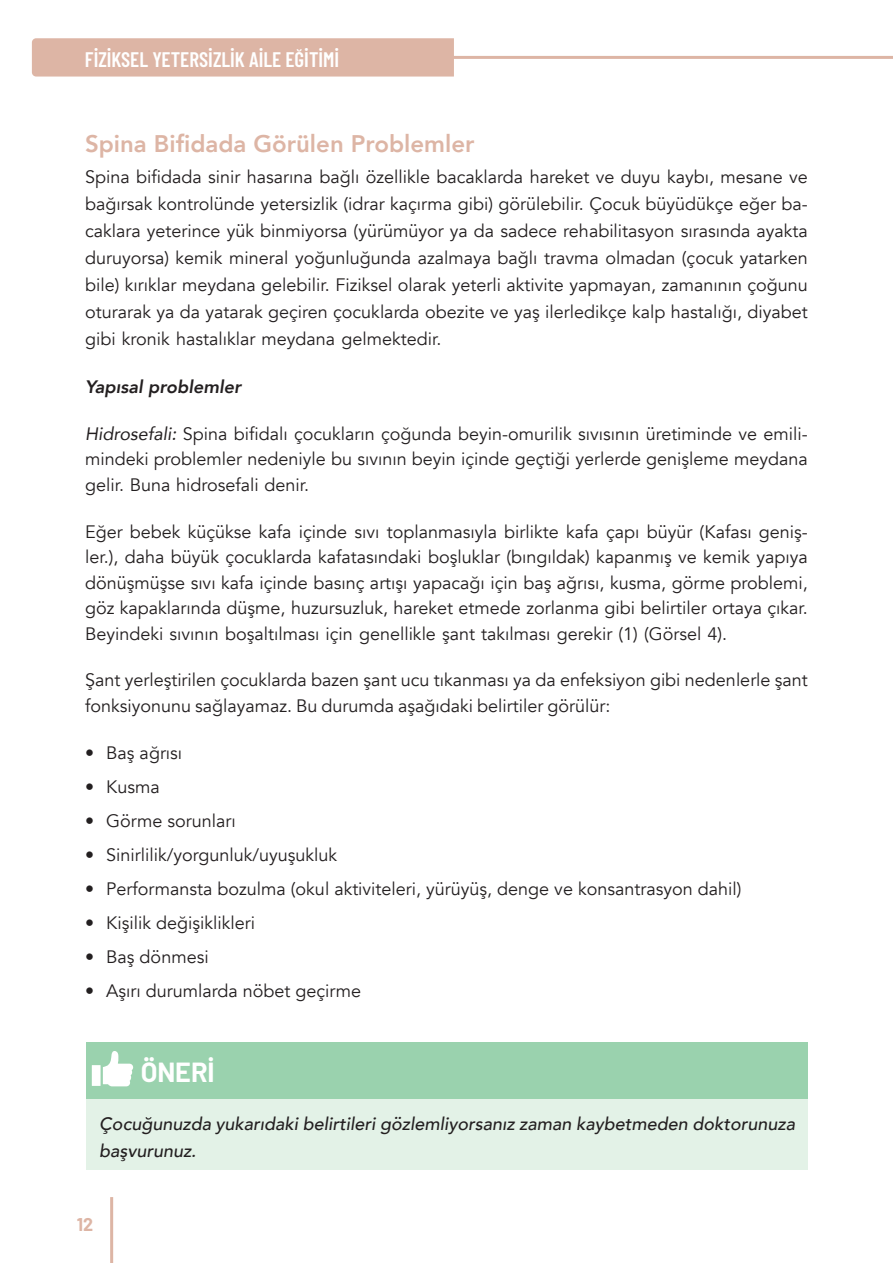
<style>
.page{position:relative;width:893px;height:1263px;background:#fff}
.page>*{position:absolute;margin:0;border:0;box-sizing:border-box;transform-origin:0 0}
.t1{font:700 27px "Barlow";color:#fff}
.t2{font:800 24px "Avenir";color:#ddb5a5}
.t3{font:600 21px "Barlow Condensed";color:#fff}
.t4{font:18px/25.5px "Avenir";color:#231f20;text-align:justify}
.t5{font:italic 500 18px/27px "Avenir";color:#231f20}
.t6{font:italic 800 18px "Avenir";color:#231f20}
.t7{font:700 18px "Barlow";color:#ddb5a5}
.s1{font-style:italic}
</style>
<div class="page">
<div style="left:32px;top:38px;width:422px;height:39px;background:#ddb5a5"></div>
<hr style="left:452px;top:56px;width:441px;height:3px;background:#ddb5a5">
<hr style="left:110px;top:1197px;width:3px;height:66px;background:#ddb5a5">
<div style="left:87px;top:1042px;width:721px;height:57px;background:#9ad2ae"></div>
<div style="left:87px;top:1099px;width:721px;height:70px;background:#e3f2e7"></div>
<svg style="left:103px;top:1051px;width:30px;height:35px"></svg>
<div style="left:92px;top:1065px;width:9px;height:21px;background:#fff"></div>
<p class="t3" style="left:85px;top:44px;width:256px">FİZİKSEL YETERSİZLİK AİLE EĞİTİMİ</p>
<h2 class="t2" style="left:85px;top:125px;width:391px">Spina Bifidada Görülen Problemler</h2>
<p class="t4" style="left:85px;top:163px;width:724px;line-height:27px">Spina bifidada sinir hasarına bağlı özellikle bacaklarda hareket ve duyu kaybı, mesane ve bağırsak kontrolünde yetersizlik (idrar kaçırma gibi) görülebilir. Çocuk büyüdükçe eğer ba&shy;caklara yeterince yük binmiyorsa (yürümüyor ya da sadece rehabilitasyon sırasında ayakta duruyorsa) kemik mineral yoğunluğunda azalmaya bağlı travma olmadan (çocuk yatarken bile) kırıklar meydana gelebilir. Fiziksel olarak yeterli aktivite yapmayan, zamanının çoğunu oturarak ya da yatarak geçiren çocuklarda obezite ve yaş ilerledikçe kalp hastalığı, diyabet gibi kronik hastalıklar meydana gelmektedir.</p>
<p class="t6" style="left:85px;top:376px;width:158px">Yapısal problemler</p>
<p class="t4" style="left:85px;top:421px;width:724px"><span class="s1">Hidrosefali:</span> Spina bifidalı çocukların çoğunda beyin-omurilik sıvısının üretiminde ve emili&shy;mindeki problemler nedeniyle bu sıvının beyin içinde geçtiği yerlerde genişleme meydana gelir. Buna hidrosefali denir.</p>
<p class="t4" style="left:85px;top:519px;width:724px">Eğer bebek küçükse kafa içinde sıvı toplanmasıyla birlikte kafa çapı büyür (Kafası geniş&shy;ler.), daha büyük çocuklarda kafatasındaki boşluklar (bıngıldak) kapanmış ve kemik yapıya dönüşmüşse sıvı kafa içinde basınç artışı yapacağı için baş ağrısı, kusma, görme problemi, göz kapaklarında düşme, huzursuzluk, hareket etmede zorlanma gibi belirtiler ortaya çıkar.<br>Beyindeki sıvının boşaltılması için genellikle şant takılması gerekir (1) (Görsel 4).</p>
<p class="t4" style="left:85px;top:668px;width:724px">Şant yerleştirilen çocuklarda bazen şant ucu tıkanması ya da enfeksiyon gibi nedenlerle şant fonksiyonunu sağlayamaz. Bu durumda aşağıdaki belirtiler görülür:</p>
<p class="t4" style="left:85px;top:740px;width:99px">• Baş ağrısı</p>
<p class="t4" style="left:85px;top:774px;width:76px">• Kusma</p>
<p class="t4" style="left:85px;top:808px;width:152px">• Görme sorunları</p>
<p class="t4" style="left:85px;top:842px;width:254px">• Sinirlilik/yorgunluk/uyuşukluk</p>
<p class="t4" style="left:85px;top:876px;width:658px">• Performansta bozulma (okul aktiviteleri, yürüyüş, denge ve konsantrasyon dahil)</p>
<p class="t4" style="left:85px;top:910px;width:172px">• Kişilik değişiklikleri</p>
<p class="t4" style="left:85px;top:944px;width:125px">• Baş dönmesi</p>
<p class="t4" style="left:85px;top:978px;width:278px">• Aşırı durumlarda nöbet geçirme</p>
<h1 class="t1" style="left:141px;top:1052px;width:76px">ÖNERİ</h1>
<p class="t5" style="left:99px;top:1110px;width:697px">Çocuğunuzda yukarıdaki belirtileri gözlemliyorsanız zaman kaybetmeden doktorunuza başvurunuz.</p>
<p class="t7" style="left:77px;top:1211px;width:18px">12</p>
</div>
